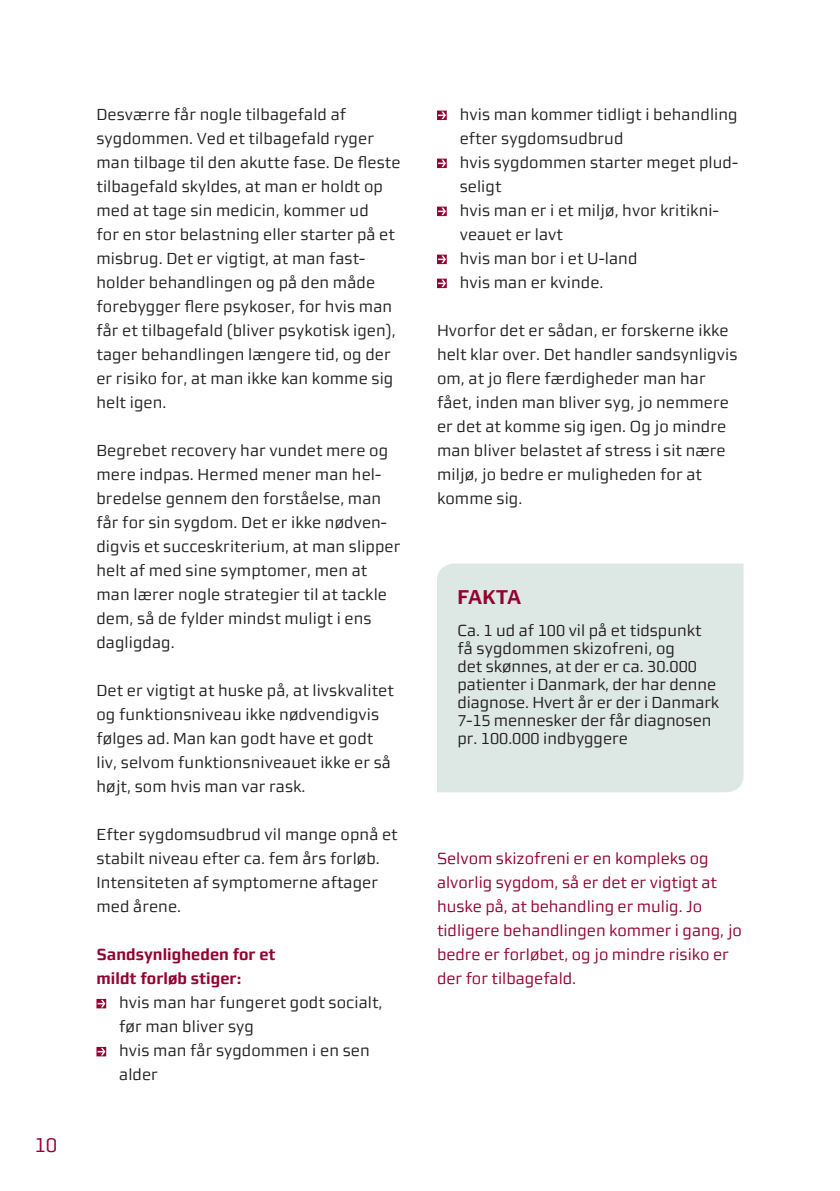
<style>
.page{position:relative;width:840px;height:1191px;background:#fff}
.page>*{position:absolute;margin:0;border:0;box-sizing:border-box;transform-origin:0 0}
.Brød{font:700 20px "midtsans";letter-spacing:-.025em;color:#940130}
.t1{font:20px "midtsans";color:#940130}
.Brød-2{font:16px/24px "midtsans";letter-spacing:.005em;color:#231f20}
.Brød-3{font:16px/24px "midtsans";color:#940130}
.Mellemrubrik{font:700 16px/24px "midtsans";letter-spacing:.005em;color:#940130}
</style>
<div class="page">
<svg style="left:96px;top:999px;width:10px;height:9px"></svg>
<svg style="left:96px;top:1047px;width:10px;height:9px"></svg>
<svg style="left:437px;top:111px;width:9px;height:9px"></svg>
<svg style="left:437px;top:159px;width:9px;height:9px"></svg>
<svg style="left:437px;top:207px;width:9px;height:9px"></svg>
<svg style="left:437px;top:255px;width:9px;height:9px"></svg>
<svg style="left:437px;top:279px;width:9px;height:9px"></svg>
<div style="left:437px;top:563px;width:306px;height:229px;background:#dde7e3"></div>
<p class="t1" style="left:34px;top:1133px;width:24px">10</p>
<p class="Brød-2" style="left:96px;top:102px;width:305px">Desværre får nogle tilbagefald af sygdommen. Ved et tilbagefald ryger man tilbage til den akutte fase. De fleste tilbagefald skyldes, at man er holdt op med at tage sin medicin, kommer ud<br>for en stor belastning eller starter på et misbrug. Det er vigtigt, at man fast&shy;holder behandlingen og på den måde forebygger flere psykoser, for hvis man får et tilbagefald (bliver psykotisk igen), tager behandlingen længere tid, og der er risiko for, at man ikke kan komme sig helt igen.</p>
<p class="Brød-2" style="left:96px;top:438px;width:305px">Begrebet recovery har vundet mere og mere indpas. Hermed mener man hel&shy;bredelse gennem den forståelse, man får for sin sygdom. Det er ikke nødven&shy;digvis et succeskriterium, at man slipper helt af med sine symptomer, men at man lærer nogle strategier til at tackle dem, så de fylder mindst muligt i ens dagligdag.</p>
<p class="Brød-2" style="left:96px;top:678px;width:299px">Det er vigtigt at huske på, at livskvalitet og funktionsniveau ikke nødvendigvis følges ad. Man kan godt have et godt liv, selvom funktionsniveauet ikke er så højt, som hvis man var rask.</p>
<p class="Brød-2" style="left:96px;top:822px;width:302px">Efter sygdomsudbrud vil mange opnå et stabilt niveau efter ca. fem års forløb.<br>Intensiteten af symptomerne aftager med årene.</p>
<p class="Mellemrubrik" style="left:96px;top:942px;width:180px">Sandsynligheden for et mildt forløb stiger:</p>
<p class="Brød-2" style="left:119px;top:990px;width:265px">hvis man har fungeret godt socialt, før man bliver syg</p>
<p class="Brød-2" style="left:119px;top:1038px;width:252px">hvis man får sygdommen i en sen alder</p>
<p class="Brød-2" style="left:459px;top:102px;width:279px">hvis man kommer tidligt i behandling efter sygdomsudbrud</p>
<p class="Brød-2" style="left:459px;top:150px;width:280px">hvis sygdommen starter meget plud&shy;seligt</p>
<p class="Brød-2" style="left:459px;top:198px;width:260px">hvis man er i et miljø, hvor kritikni&shy;veauet er lavt</p>
<p class="Brød-2" style="left:459px;top:246px;width:179px">hvis man bor i et U-land</p>
<p class="Brød-2" style="left:459px;top:270px;width:145px">hvis man er kvinde.</p>
<p class="Brød-2" style="left:437px;top:318px;width:302px">Hvorfor det er sådan, er forskerne ikke helt klar over. Det handler sandsynligvis om, at jo flere færdigheder man har fået, inden man bliver syg, jo nemmere er det at komme sig igen. Og jo mindre man bliver belastet af stress i sit nære miljø, jo bedre er muligheden for at komme sig.</p>
<p class="Brød" style="left:457px;top:585px;width:65px">FAKTA</p>
<p class="Brød-2" style="left:457px;top:621px;width:263px;line-height:18px">Ca. 1 ud af 100 vil på et tidspunkt få sygdommen skizofreni, og<br>det skønnes, at der er ca. 30.000 patienter i Danmark, der har denne diagnose. Hvert år er der i Danmark<br>7-15 mennesker der får diagnosen pr. 100.000 indbyggere</p>
<p class="Brød-3" style="left:437px;top:846px;width:306px">Selvom skizofreni er en kompleks og alvorlig sygdom, så er det er vigtigt at huske på, at behandling er mulig. Jo tidligere behandlingen kommer i gang, jo bedre er forløbet, og jo mindre risiko er der for tilbagefald.</p>
</div>
